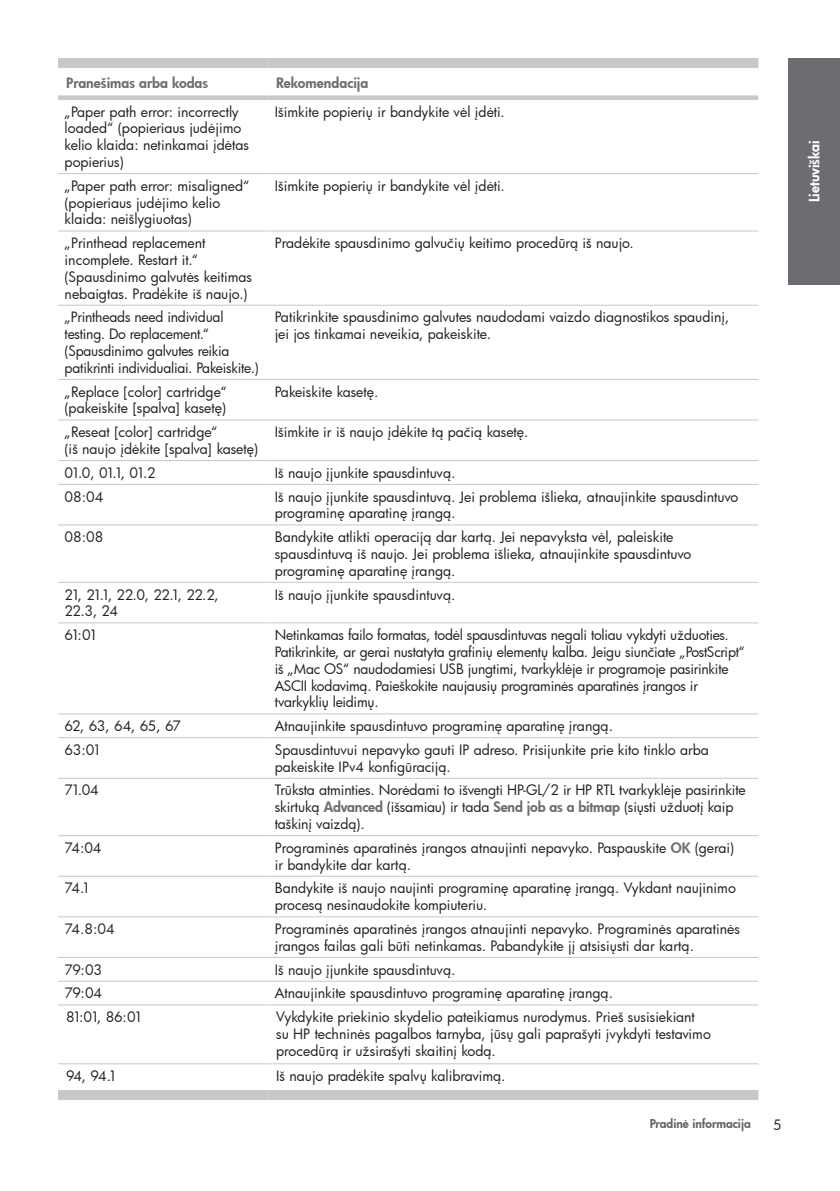
<style>
.page{position:relative;width:840px;height:1191px;background:#fff}
.page>*{position:absolute;margin:0;border:0;box-sizing:border-box;transform-origin:0 0}
.t1{font:14px/16.8px "Futura Bk";letter-spacing:-.005em;color:#231f20}
.Column_heading{font:14px "Futura Hv";color:#6c6d70}
.t2{font:14px/16.8px "Futura Bk";letter-spacing:-.045em;color:#231f20}
.t3{font:14px "Futura Hv";color:#fff}
.t4{font:12px "Futura Hv";color:#231f20}
.s1{font-family:"Futura Hv";color:#6c6d70}
</style>
<div class="page">
<div style="left:788px;top:58px;width:51px;height:227px;background:#6c6d70"></div>
<div style="left:58px;top:58px;width:210px;height:10px;background:#c7c8ca"></div>
<div style="left:58px;top:95px;width:210px;height:5px;background:#c7c8ca"></div>
<div style="left:268px;top:58px;width:490px;height:10px;background:#c7c8ca"></div>
<div style="left:268px;top:95px;width:490px;height:5px;background:#c7c8ca"></div>
<hr style="left:58px;top:173px;width:210px;height:1px;background:#c7c8ca">
<hr style="left:268px;top:173px;width:490px;height:1px;background:#c7c8ca">
<hr style="left:58px;top:230px;width:210px;height:1px;background:#c7c8ca">
<hr style="left:268px;top:230px;width:490px;height:1px;background:#c7c8ca">
<hr style="left:58px;top:305px;width:210px;height:1px;background:#c7c8ca">
<hr style="left:268px;top:305px;width:490px;height:1px;background:#c7c8ca">
<hr style="left:58px;top:379px;width:210px;height:1px;background:#c7c8ca">
<hr style="left:268px;top:379px;width:490px;height:1px;background:#c7c8ca">
<hr style="left:58px;top:419px;width:210px;height:1px;background:#c7c8ca">
<hr style="left:268px;top:419px;width:490px;height:1px;background:#c7c8ca">
<hr style="left:58px;top:460px;width:210px;height:1px;background:#c7c8ca">
<hr style="left:268px;top:460px;width:490px;height:1px;background:#c7c8ca">
<hr style="left:58px;top:484px;width:210px;height:1px;background:#c7c8ca">
<hr style="left:268px;top:484px;width:490px;height:1px;background:#c7c8ca">
<hr style="left:58px;top:524px;width:210px;height:1px;background:#c7c8ca">
<hr style="left:268px;top:524px;width:490px;height:1px;background:#c7c8ca">
<hr style="left:58px;top:582px;width:210px;height:1px;background:#c7c8ca">
<hr style="left:268px;top:582px;width:490px;height:1px;background:#c7c8ca">
<hr style="left:58px;top:622px;width:210px;height:1px;background:#c7c8ca">
<hr style="left:268px;top:622px;width:490px;height:1px;background:#c7c8ca">
<hr style="left:58px;top:713px;width:210px;height:1px;background:#c7c8ca">
<hr style="left:268px;top:713px;width:490px;height:1px;background:#c7c8ca">
<hr style="left:58px;top:737px;width:210px;height:1px;background:#c7c8ca">
<hr style="left:268px;top:737px;width:490px;height:1px;background:#c7c8ca">
<hr style="left:58px;top:777px;width:210px;height:1px;background:#c7c8ca">
<hr style="left:268px;top:777px;width:490px;height:1px;background:#c7c8ca">
<hr style="left:58px;top:835px;width:210px;height:1px;background:#c7c8ca">
<hr style="left:268px;top:835px;width:490px;height:1px;background:#c7c8ca">
<hr style="left:58px;top:875px;width:210px;height:1px;background:#c7c8ca">
<hr style="left:268px;top:875px;width:490px;height:1px;background:#c7c8ca">
<hr style="left:58px;top:916px;width:210px;height:1px;background:#c7c8ca">
<hr style="left:268px;top:916px;width:490px;height:1px;background:#c7c8ca">
<hr style="left:58px;top:957px;width:210px;height:1px;background:#c7c8ca">
<hr style="left:268px;top:957px;width:490px;height:1px;background:#c7c8ca">
<hr style="left:58px;top:980px;width:210px;height:1px;background:#c7c8ca">
<hr style="left:268px;top:980px;width:490px;height:1px;background:#c7c8ca">
<hr style="left:58px;top:1004px;width:210px;height:1px;background:#c7c8ca">
<hr style="left:268px;top:1004px;width:490px;height:1px;background:#c7c8ca">
<hr style="left:58px;top:1063px;width:210px;height:1px;background:#c7c8ca">
<div style="left:58px;top:1090px;width:210px;height:10px;background:#c7c8ca"></div>
<hr style="left:268px;top:1063px;width:490px;height:1px;background:#c7c8ca">
<div style="left:268px;top:1090px;width:490px;height:10px;background:#c7c8ca"></div>
<p class="Column_heading" style="left:66px;top:73px;width:144px">Pranešimas arba kodas</p>
<p class="Column_heading" style="left:276px;top:73px;width:94px">Rekomendacija</p>
<p class="t1" style="left:65px;top:103px;width:186px">„Paper path error: incorrectly loaded“ (popieriaus judėjimo kelio klaida: netinkamai įdėtas popierius)</p>
<p class="t1" style="left:274px;top:103px;width:231px">Išimkite popierių ir bandykite vėl įdėti.</p>
<p class="t1" style="left:65px;top:177px;width:186px">„Paper path error: misaligned“ (popieriaus judėjimo kelio klaida: neišlygiuotas)</p>
<p class="t1" style="left:274px;top:177px;width:231px">Išimkite popierių ir bandykite vėl įdėti.</p>
<p class="t1" style="left:65px;top:234px;width:189px">„Printhead replacement incomplete. Restart it.“ (Spausdinimo galvutės keitimas nebaigtas. Pradėkite iš naujo.)</p>
<p class="t1" style="left:274px;top:234px;width:360px">Pradėkite spausdinimo galvučių keitimo procedūrą iš naujo.</p>
<p class="t1" style="left:65px;top:308px;width:196px">„Printheads need individual testing. Do replacement.“ (Spausdinimo galvutes reikia patikrinti individualiai. Pakeiskite.)</p>
<p class="t1" style="left:274px;top:308px;width:456px">Patikrinkite spausdinimo galvutes naudodami vaizdo diagnostikos spaudinį, jei jos tinkamai neveikia, pakeiskite.</p>
<p class="t1" style="left:65px;top:383px;width:163px">„Replace [color] cartridge“ (pakeiskite [spalva] kasetę)</p>
<p class="t1" style="left:274px;top:383px;width:105px">Pakeiskite kasetę.</p>
<p class="t1" style="left:65px;top:423px;width:195px">„Reseat [color] cartridge“<br>(iš naujo įdėkite [spalva] kasetę)</p>
<p class="t1" style="left:274px;top:423px;width:255px">Išimkite ir iš naujo įdėkite tą pačią kasetę.</p>
<p class="t1" style="left:65px;top:464px;width:93px">01.0, 01.1, 01.2</p>
<p class="t1" style="left:274px;top:464px;width:182px">Iš naujo įjunkite spausdintuvą.</p>
<p class="t1" style="left:65px;top:488px;width:40px">08:04</p>
<p class="t1" style="left:274px;top:488px;width:465px">Iš naujo įjunkite spausdintuvą. Jei problema išlieka, atnaujinkite spausdintuvo programinę aparatinę įrangą.</p>
<p class="t1" style="left:65px;top:528px;width:40px">08:08</p>
<p class="t1" style="left:274px;top:528px;width:418px">Bandykite atlikti operaciją dar kartą. Jei nepavyksta vėl, paleiskite spausdintuvą iš naujo. Jei problema išlieka, atnaujinkite spausdintuvo programinę aparatinę įrangą.</p>
<p class="t2" style="left:65px;top:585px;width:155px">21, 21.1, 22.0, 22.1, 22.2,<br>22.3, 24</p>
<p class="t1" style="left:274px;top:585px;width:182px">Iš naujo įjunkite spausdintuvą.</p>
<p class="t1" style="left:65px;top:626px;width:34px">61:01</p>
<p class="t1" style="left:274px;top:626px;width:471px">Netinkamas failo formatas, todėl spausdintuvas negali toliau vykdyti užduoties.<br>Patikrinkite, ar gerai nustatyta grafinių elementų kalba. Jeigu siunčiate „PostScript“ iš „Mac OS“ naudodamiesi USB jungtimi, tvarkyklėje ir programoje pasirinkite ASCII kodavimą. Paieškokite naujausių programinės aparatinės įrangos ir tvarkyklių leidimų.</p>
<p class="t1" style="left:65px;top:717px;width:118px">62, 63, 64, 65, 67</p>
<p class="t1" style="left:274px;top:717px;width:339px">Atnaujinkite spausdintuvo programinę aparatinę įrangą.</p>
<p class="t1" style="left:65px;top:741px;width:38px">63:01</p>
<p class="t1" style="left:274px;top:741px;width:435px">Spausdintuvui nepavyko gauti IP adreso. Prisijunkite prie kito tinklo arba pakeiskite IPv4 konfigūraciją.</p>
<p class="t1" style="left:65px;top:781px;width:36px">71.04</p>
<p class="t1" style="left:274px;top:781px;width:472px">Trūksta atminties. Norėdami to išvengti HP-GL/2 ir HP RTL tvarkyklėje pasirinkite skirtuką <span class="s1">Advanced</span> (išsamiau) ir tada <span class="s1">Send job as a bitmap</span> (siųsti užduotį kaip taškinį vaizdą).</p>
<p class="t1" style="left:65px;top:839px;width:38px">74:04</p>
<p class="t1" style="left:274px;top:839px;width:460px">Programinės aparatinės įrangos atnaujinti nepavyko. Paspauskite <span class="s1">OK</span> (gerai) ir bandykite dar kartą.</p>
<p class="t1" style="left:65px;top:879px;width:27px">74.1</p>
<p class="t1" style="left:274px;top:879px;width:462px">Bandykite iš naujo naujinti programinę aparatinę įrangą. Vykdant naujinimo procesą nesinaudokite kompiuteriu.</p>
<p class="t1" style="left:65px;top:920px;width:51px">74.8:04</p>
<p class="t1" style="left:274px;top:920px;width:466px">Programinės aparatinės įrangos atnaujinti nepavyko. Programinės aparatinės įrangos failas gali būti netinkamas. Pabandykite jį atsisiųsti dar kartą.</p>
<p class="t1" style="left:65px;top:960px;width:39px">79:03</p>
<p class="t1" style="left:274px;top:960px;width:182px">Iš naujo įjunkite spausdintuvą.</p>
<p class="t1" style="left:65px;top:984px;width:39px">79:04</p>
<p class="t1" style="left:274px;top:984px;width:339px">Atnaujinkite spausdintuvo programinę aparatinę įrangą.</p>
<p class="t1" style="left:66px;top:1008px;width:78px">81:01, 86:01</p>
<p class="t1" style="left:276px;top:1008px;width:436px">Vykdykite priekinio skydelio pateikiamus nurodymus. Prieš susisiekiant su HP techninės pagalbos tarnyba, jūsų gali paprašyti įvykdyti testavimo procedūrą ir užsirašyti skaitinį kodą.</p>
<p class="t1" style="left:66px;top:1067px;width:53px">94, 94.1</p>
<p class="t1" style="left:276px;top:1067px;width:231px">Iš naujo pradėkite spalvų kalibravimą.</p>
<p class="t4" style="left:649px;top:1115px;width:103px">Pradinė informacija</p>
<p class="t1" style="left:772px;top:1115px;width:10px">5</p>
<p class="t3" style="left:804px;top:202px;width:63px;rotate:-90deg">Lietuviškai</p>
</div>
